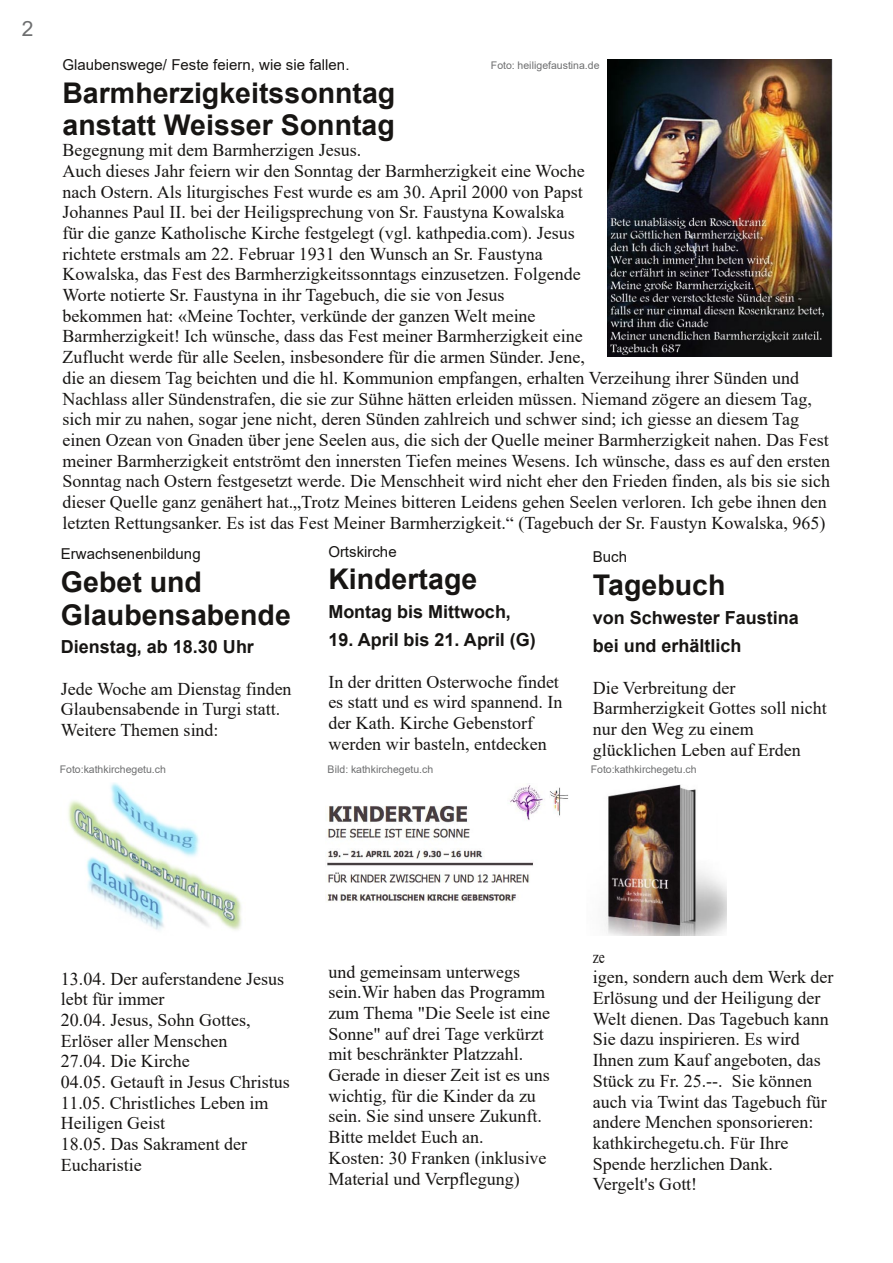
<style>
.page{position:relative;width:893px;height:1263px;background:#fff}
.page>*{position:absolute;margin:0;border:0;box-sizing:border-box;transform-origin:0 0}
.t1{font:700 28.5px/32.7px "Arial";color:#171513}
.t2{font:21px "Arial";color:#6e6f70}
.t3{font:18px/20.7px "Times New Roman";color:#171513}
.t4{font:18px/20.7px "Times New Roman";color:#171513;scale:.75 1}
.t5{font:700 18px/28.5px "Arial";color:#171513}
.t6{font:15px "Arial";letter-spacing:.005em;color:#171513}
.t7{font:10.5px "Arial";color:#6e6f70}
</style>
<div class="page">
<img style="left:68px;top:782px;width:173px;height:148px">
<img style="left:325px;top:785px;width:244px;height:117px">
<img style="left:605px;top:785px;width:122px;height:150px">
<img style="left:608px;top:60px;width:224px;height:296px">
<p class="t2" style="left:22px;top:17px;width:13px">2</p>
<p class="t6" style="left:62px;top:56px;width:289px">Glaubenswege/ Feste feiern, wie sie fallen.</p>
<h1 class="t1" style="left:62px;top:76px;width:334px">Barmherzigkeitssonntag anstatt Weisser Sonntag</h1>
<p class="t3" style="left:62px;top:140px;width:769px">Begegnung mit dem Barmherzigen Jesus.<br>Auch dieses Jahr feiern wir den Sonntag der Barmherzigkeit eine Woche<br>nach Ostern. Als liturgisches Fest wurde es am 30. April 2000 von Papst<br>Johannes Paul II. bei der Heiligsprechung von Sr. Faustyna Kowalska<br>für die ganze Katholische Kirche festgelegt (vgl. kathpedia.com). Jesus<br>richtete erstmals am 22. Februar 1931 den Wunsch an Sr. Faustyna<br>Kowalska, das Fest des Barmherzigkeitssonntags einzusetzen. Folgende<br>Worte notierte Sr. Faustyna in ihr Tagebuch, die sie von Jesus<br>bekommen hat: «Meine Tochter, verkünde der ganzen Welt meine<br>Barmherzigkeit! Ich wünsche, dass das Fest meiner Barmherzigkeit eine<br>Zuflucht werde für alle Seelen, insbesondere für die armen Sünder. Jene,<br>die an diesem Tag beichten und die hl. Kommunion empfangen, erhalten Verzeihung ihrer Sünden und Nachlass aller Sündenstrafen, die sie zur Sühne hätten erleiden müssen. Niemand zögere an diesem Tag, sich mir zu nahen, sogar jene nicht, deren Sünden zahlreich und schwer sind; ich giesse an diesem Tag einen Ozean von Gnaden über jene Seelen aus, die sich der Quelle meiner Barmherzigkeit nahen. Das Fest meiner Barmherzigkeit entströmt den innersten Tiefen meines Wesens. Ich wünsche, dass es auf den ersten Sonntag nach Ostern festgesetzt werde. Die Menschheit wird nicht eher den Frieden finden, als bis sie sich dieser Quelle ganz genähert hat.„Trotz Meines bitteren Leidens gehen Seelen verloren. Ich gebe ihnen den letzten Rettungsanker. Es ist das Fest Meiner Barmherzigkeit.“ (Tagebuch der Sr. Faustyn Kowalska, 965)</p>
<p class="t6" style="left:61px;top:546px;width:141px">Erwachsenenbildung</p>
<h1 class="t1" style="left:61px;top:566px;width:231px">Gebet und<br>Glaubensabende</h1>
<p class="t5" style="left:61px;top:633px;width:195px">Dienstag, ab 18.30 Uhr</p>
<p class="t3" style="left:61px;top:678px;width:232px">Jede Woche am Dienstag finden<br>Glaubensabende in Turgi statt.<br>Weitere Themen sind:</p>
<p class="t7" style="left:491px;top:59px;width:110px">Foto: heiligefaustina.de</p>
<p class="t6" style="left:328px;top:543px;width:70px">Ortskirche</p>
<h1 class="t1" style="left:328px;top:563px;width:150px">Kindertage</h1>
<p class="t5" style="left:328px;top:597px;width:184px">Montag bis Mittwoch,</p>
<p class="t5" style="left:328px;top:626px;width:209px">19. April bis 21. April (G)</p>
<p class="t3" style="left:328px;top:671px;width:236px">In der dritten Osterwoche findet es statt und es wird spannend. In der Kath. Kirche Gebenstorf werden wir basteln, entdecken</p>
<p class="t6" style="left:593px;top:549px;width:36px">Buch</p>
<h1 class="t1" style="left:593px;top:569px;width:134px">Tagebuch</h1>
<p class="t5" style="left:593px;top:603px;width:207px">von Schwester Faustina bei und erhältlich</p>
<p class="t3" style="left:593px;top:677px;width:235px">Die Verbreitung der<br>Barmherzigkeit Gottes soll nicht nur den Weg zu einem glücklichen Leben auf Erden</p>
<p class="t7" style="left:60px;top:763px;width:108px">Foto:kathkirchegetu.ch</p>
<p class="t7" style="left:328px;top:763px;width:107px">Bild: kathkirchegetu.ch</p>
<p class="t7" style="left:591px;top:763px;width:108px">Foto:kathkirchegetu.ch</p>
<p class="t3" style="left:61px;top:968px;width:230px">13.04. Der auferstandene Jesus lebt für immer<br>20.04. Jesus, Sohn Gottes,<br>Erlöser aller Menschen<br>27.04. Die Kirche<br>04.05. Getauft in Jesus Christus<br>11.05. Christliches Leben im<br>Heiligen Geist<br>18.05. Das Sakrament der<br>Eucharistie</p>
<p class="t3" style="left:328px;top:961px;width:223px">und gemeinsam unterwegs sein.Wir haben das Programm zum Thema "Die Seele ist eine<br>Sonne" auf drei Tage verkürzt mit beschränkter Platzzahl.<br>Gerade in dieser Zeit ist es uns wichtig, für die Kinder da zu sein. Sie sind unsere Zukunft.<br>Bitte meldet Euch an.<br>Kosten: 30 Franken (inklusive<br>Material und Verpflegung)</p>
<p class="t4" style="left:593px;top:946px;width:322px">ze<br>igen, sondern auch dem Werk der<br>Erlösung und der Heiligung der<br>Welt dienen. Das Tagebuch kann<br>Sie dazu inspirieren. Es wird<br>Ihnen zum Kauf angeboten, das<br>Stück zu Fr. 25.--. Sie können auch via Twint das Tagebuch für andere Menchen sponsorieren: kathkirchegetu.ch. Für Ihre<br>Spende herzlichen Dank.<br>Vergelt's Gott!</p>
</div>
